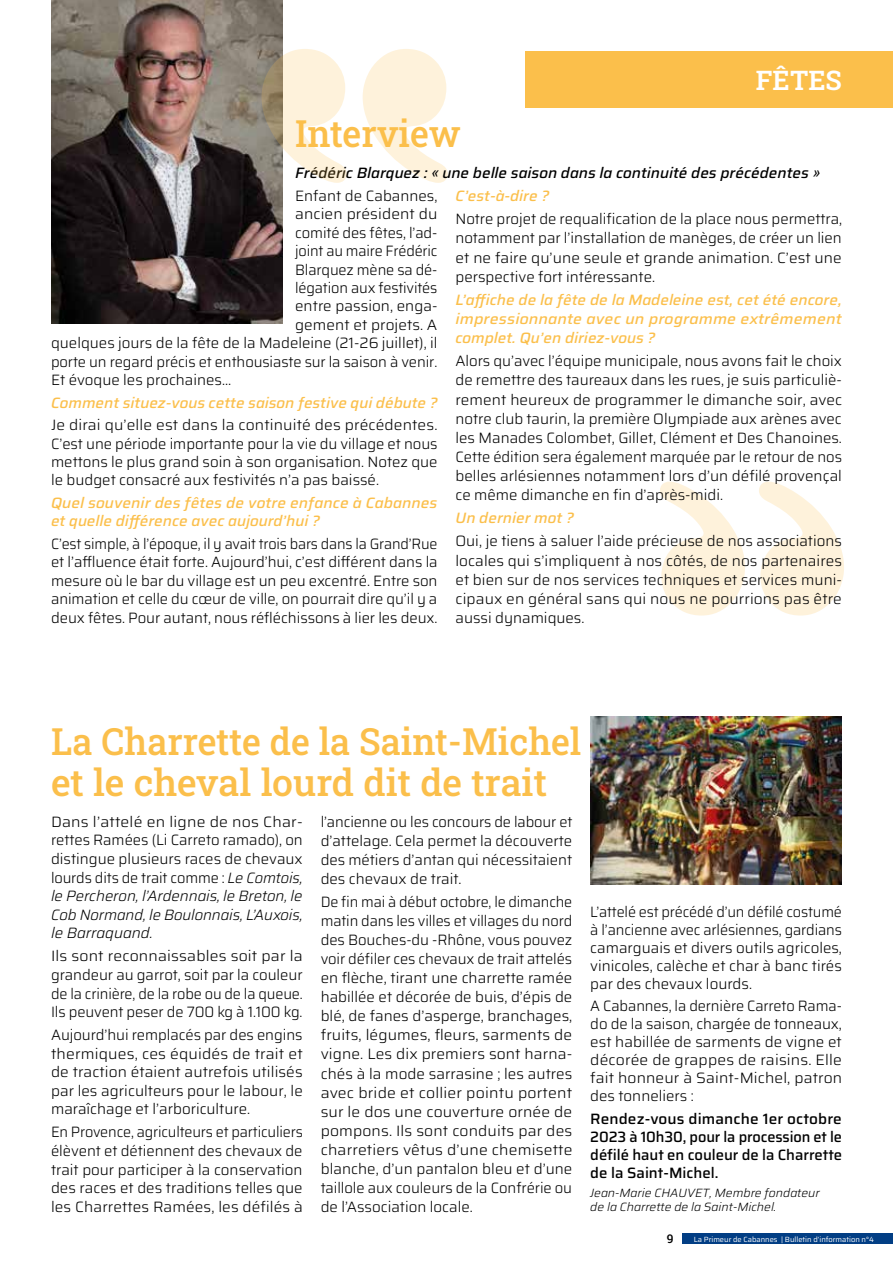
<style>
.page{position:relative;width:893px;height:1263px;background:#fff}
.page>*{position:absolute;margin:0;border:0;box-sizing:border-box;transform-origin:0 0}
.t1{font:37.5px/40.5px "Roboto Slab";color:#fbbf4b;scale:.96 1}
.t2{font:27px "Roboto Slab";color:#fff}
.t3{font:300 15px/19px "Saira";color:#000;text-align:justify}
.t4{font:300 15px/19px "Saira";color:#000;text-align:justify;scale:.96 1}
.t5{font:300 15px/18.6px "Saira";color:#000;text-align:justify;scale:1.05 1}
.t6{font:italic 500 15px/19px "Saira";color:#fbbf4b}
.t7{font:300 15px/18.5px "Saira";color:#000;text-align:justify;scale:.95 1}
.t8{font:300 15px/18.5px "Saira";color:#000;text-align:justify;scale:1.04 1}
.t9{font:500 15px/18px "Saira";color:#000;text-align:justify}
.t10{font:italic 500 15px "Saira";color:#000}
.t11{font:italic 300 12px/14.4px "Saira";color:#000}
.t12{font:12px "Roboto Slab";color:#000}
.t13{font:7.5px "Saira";color:#fff}
.s1{font-style:italic}
</style>
<div class="page">
<div style="left:682px;top:1233px;width:211px;height:11px;background:#023e84"></div>
<svg style="left:363px;top:49px;width:85px;height:134px"></svg>
<svg style="left:660px;top:482px;width:85px;height:133px"></svg>
<svg style="left:759px;top:482px;width:85px;height:133px"></svg>
<img style="left:590px;top:716px;width:252px;height:169px">
<img style="left:51px;top:0;width:231px;height:323px">
<div style="left:525px;top:51px;width:368px;height:57px;background:#fbbf4b"></div>
<svg style="left:261px;top:49px;width:86px;height:134px"></svg>
<h2 class="t2" style="left:756px;top:62px;width:88px">FÊTES</h2>
<h1 class="t1" style="left:295px;top:112px;width:174px">Interview</h1>
<p class="t10" style="left:295px;top:161px;width:526px">Frédéric Blarquez : « une belle saison dans la continuité des précédentes »</p>
<p class="t3" style="left:295px;top:186px;width:144px">Enfant de Cabannes,</p>
<p class="t3" style="left:295px;top:204px;width:144px">ancien président du</p>
<p class="t3" style="left:295px;top:223px;width:144px">comité des fêtes, l’ad-</p>
<p class="t4" style="left:295px;top:241px;width:150px">joint au maire Frédéric</p>
<p class="t3" style="left:295px;top:259px;width:144px">Blarquez mène sa dé-</p>
<p class="t4" style="left:295px;top:278px;width:150px">légation aux festivités</p>
<p class="t3" style="left:295px;top:296px;width:144px">entre passion, enga-</p>
<p class="t3" style="left:295px;top:314px;width:144px">gement et projets. A</p>
<p class="t3" style="left:51px;top:333px;width:388px">quelques jours de la fête de la Madeleine (21-26 juillet), il</p>
<p class="t3" style="left:51px;top:351px;width:388px">porte un regard précis et enthousiaste sur la saison à venir.</p>
<p class="t3" style="left:51px;top:370px;width:182px">Et évoque les prochaines…</p>
<p class="t6" style="left:51px;top:392px;width:388px">Comment situez-vous cette saison festive qui débute ?</p>
<p class="t8" style="left:51px;top:415px;width:373px">Je dirai qu’elle est dans la continuité des précédentes.<br>C’est une période importante pour la vie du village et nous mettons le plus grand soin à son organisation. Notez que le budget consacré aux festivités n’a pas baissé.</p>
<p class="t6" style="left:51px;top:493px;width:388px;line-height:18.5px">Quel souvenir des fêtes de votre enfance à Cabannes et quelle différence avec aujourd’hui ?</p>
<p class="t7" style="left:51px;top:534px;width:408px">C’est simple, à l’époque, il y avait trois bars dans la Grand’Rue et l’affluence était forte. Aujourd’hui, c’est différent dans la mesure où le bar du village est un peu excentré. Entre son animation et celle du cœur de ville, on pourrait dire qu’il y a deux fêtes. Pour autant, nous réfléchissons à lier les deux.</p>
<p class="t6" style="left:455px;top:186px;width:95px">C’est-à-dire ?</p>
<p class="t3" style="left:455px;top:209px;width:388px">Notre projet de requalification de la place nous permettra, notamment par l’installation de manèges, de créer un lien et ne faire qu’une seule et grande animation. C’est une perspective fort intéressante.</p>
<p class="t6" style="left:455px;top:290px;width:388px;text-align:justify">L’affiche de la fête de la Madeleine est, cet été encore, impressionnante avec un programme extrêmement complet. Qu’en diriez-vous ?</p>
<p class="t3" style="left:455px;top:351px;width:388px">Alors qu’avec l’équipe municipale, nous avons fait le choix de remettre des taureaux dans les rues, je suis particuliè&shy;rement heureux de programmer le dimanche soir, avec notre club taurin, la première Olympiade aux arènes avec les Manades Colombet, Gillet, Clément et Des Chanoines.<br>Cette édition sera également marquée par le retour de nos belles arlésiennes notamment lors d’un défilé provençal ce même dimanche en fin d’après-midi.</p>
<p class="t6" style="left:455px;top:508px;width:120px">Un dernier mot ?</p>
<p class="t3" style="left:455px;top:531px;width:388px">Oui, je tiens à saluer l’aide précieuse de nos associations locales qui s’impliquent à nos côtés, de nos partenaires et bien sur de nos services techniques et services muni&shy;cipaux en général sans qui nous ne pourrions pas être aussi dynamiques.</p>
<h1 class="t1" style="left:51px;top:720px;width:554px">La Charrette de la Saint-Michel et le cheval lourd dit de trait</h1>
<p class="t5" style="left:51px;top:812px;width:241px">Dans l’attelé en ligne de nos Char&shy;rettes Ramées (Li Carreto ramado), on distingue plusieurs races de chevaux lourds dits de trait comme : <span class="s1">Le Comtois, le Percheron, l’Ardennais, le Breton, le Cob Normand, le Boulonnais, L’Auxois, le Barraquand.</span></p>
<p class="t5" style="left:51px;top:946px;width:241px">Ils sont reconnaissables soit par la grandeur au garrot, soit par la couleur de la crinière, de la robe ou de la queue.<br>Ils peuvent peser de 700 kg à 1.100 kg.</p>
<p class="t3" style="left:51px;top:1025px;width:253px;line-height:18.6px">Aujourd’hui remplacés par des engins thermiques, ces équidés de trait et de traction étaient autrefois utilisés par les agriculteurs pour le labour, le maraîchage et l’arboriculture.</p>
<p class="t4" style="left:51px;top:1122px;width:264px;line-height:18.6px">En Provence, agriculteurs et particuliers élèvent et détiennent des chevaux de trait pour participer à la conservation des races et des traditions telles que les Charrettes Ramées, les défilés à</p>
<p class="t3" style="left:321px;top:811px;width:253px">l’ancienne ou les concours de labour et d’attelage. Cela permet la découverte des métiers d’antan qui nécessitaient des chevaux de trait.</p>
<p class="t4" style="left:321px;top:892px;width:264px">De fin mai à début octobre, le dimanche matin dans les villes et villages du nord des Bouches-du -Rhône, vous pouvez voir défiler ces chevaux de trait attelés en flèche, tirant une charrette ramée habillée et décorée de buis, d’épis de blé, de fanes d’asperge, branchages, fruits, légumes, fleurs, sarments de vigne. Les dix premiers sont harna&shy;chés à la mode sarrasine ; les autres avec bride et collier pointu portent sur le dos une couverture ornée de pompons. Ils sont conduits par des charretiers vêtus d’une chemisette blanche, d’un pantalon bleu et d’une taillole aux couleurs de la Confrérie ou de l’Association locale.</p>
<p class="t4" style="left:590px;top:902px;width:264px;line-height:18px">L’attelé est précédé d’un défilé costumé à l’ancienne avec arlésiennes, gardians camarguais et divers outils agricoles, vinicoles, calèche et char à banc tirés par des chevaux lourds.</p>
<p class="t3" style="left:590px;top:996px;width:253px;line-height:18px">A Cabannes, la dernière Carreto Rama&shy;do de la saison, chargée de tonneaux, est habillée de sarments de vigne et décorée de grappes de raisins. Elle fait honneur à Saint-Michel, patron des tonneliers :</p>
<p class="t9" style="left:590px;top:1109px;width:253px">Rendez-vous dimanche 1er octobre 2023 à 10h30, pour la procession et le défilé haut en couleur de la Charrette de la Saint-Michel.</p>
<p class="t11" style="left:590px;top:1185px;width:231px">Jean-Marie CHAUVET, Membre fondateur de la Charrette de la Saint-Michel.</p>
<p class="t12" style="left:667px;top:1231px;width:8px">9</p>
<p class="t13" style="left:694px;top:1233px;width:182px">La Primeur de Cabannes | Bulletin d’information n°4</p>
</div>
